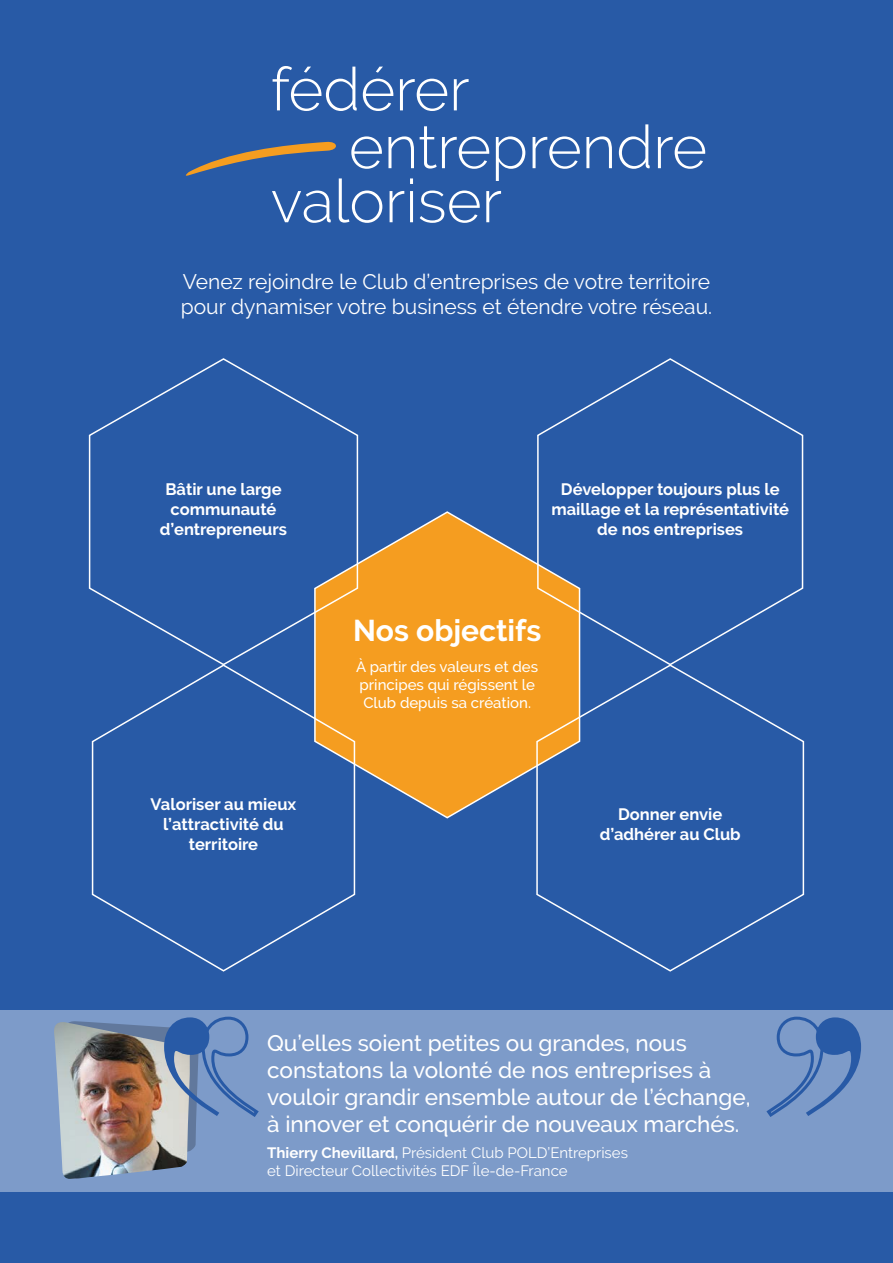
<style>
.page{position:relative;width:893px;height:1263px;background:#285aa6}
.page>*{position:absolute;margin:0;border:0;box-sizing:border-box;transform-origin:0 0}
.t1{font:300 60px/57.8px "Raleway";color:#fff}
.t2{font:700 30px "Raleway";color:#fff}
.t3{font:500 22.5px/27px "Raleway";color:#fff}
.t4{font:21px/25.2px "Raleway";color:#fff}
.t5{font:700 16.5px/19.8px "Raleway";color:#fff;text-align:center}
.t6{font:15px/18px "Raleway";color:#fff}
.t7{font:500 15px/18px "Raleway";color:#fff}
.s1{font-weight:700}
</style>
<div class="page">
<div style="left:0;top:1010px;width:893px;height:182px;background:#7d9bc9"></div>
<img style="left:54px;top:1022px;width:9px;height:151px">
<img style="left:63px;top:1016px;width:196px;height:163px">
<svg style="left:766px;top:1016px;width:95px;height:101px"></svg>
<svg style="left:356px;top:511px;width:180px;height:308px"></svg>
<svg style="left:88px;top:358px;width:271px;height:308px"></svg>
<svg style="left:91px;top:663px;width:265px;height:309px"></svg>
<svg style="left:536px;top:358px;width:268px;height:305px"></svg>
<svg style="left:535px;top:663px;width:270px;height:309px"></svg>
<svg style="left:185px;top:141px;width:151px;height:35px"></svg>
<h1 class="t1" style="left:349px;top:60px;width:360px;text-indent:-78px">fédérer entreprendre</h1>
<h1 class="t1" style="left:271px;top:172px;width:233px">valoriser</h1>
<p class="t4" style="left:181px;top:269px;width:533px">Venez rejoindre le Club d’entreprises de votre territoire pour dynamiser votre business et étendre votre réseau.</p>
<p class="t5" style="left:160px;top:480px;width:129px">Bâtir une large communauté d’entrepreneurs</p>
<p class="t5" style="left:151px;top:795px;width:147px">Valoriser au mieux l’attractivité du territoire</p>
<p class="t5" style="left:551px;top:480px;width:239px">Développer toujours plus le maillage et la représentativité de nos entreprises</p>
<h2 class="t2" style="left:353px;top:613px;width:190px">Nos objectifs</h2>
<p class="t7" style="left:356px;top:657px;width:183px">À partir des valeurs et des principes qui régissent le<br>Club depuis sa création.</p>
<p class="t5" style="left:600px;top:805px;width:142px">Donner envie d’adhérer au Club</p>
<h3 class="t3" style="left:267px;top:1029px;width:485px">Qu’elles soient petites ou grandes, nous constatons la volonté de nos entreprises à vouloir grandir ensemble autour de l’échange, à innover et conquérir de nouveaux marchés.</h3>
<p class="t6" style="left:267px;top:1144px;width:362px"><span class="s1">Thierry Chevillard,</span> Président Club POLD’Entreprises et Directeur Collectivités EDF Île-de-France</p>
</div>
